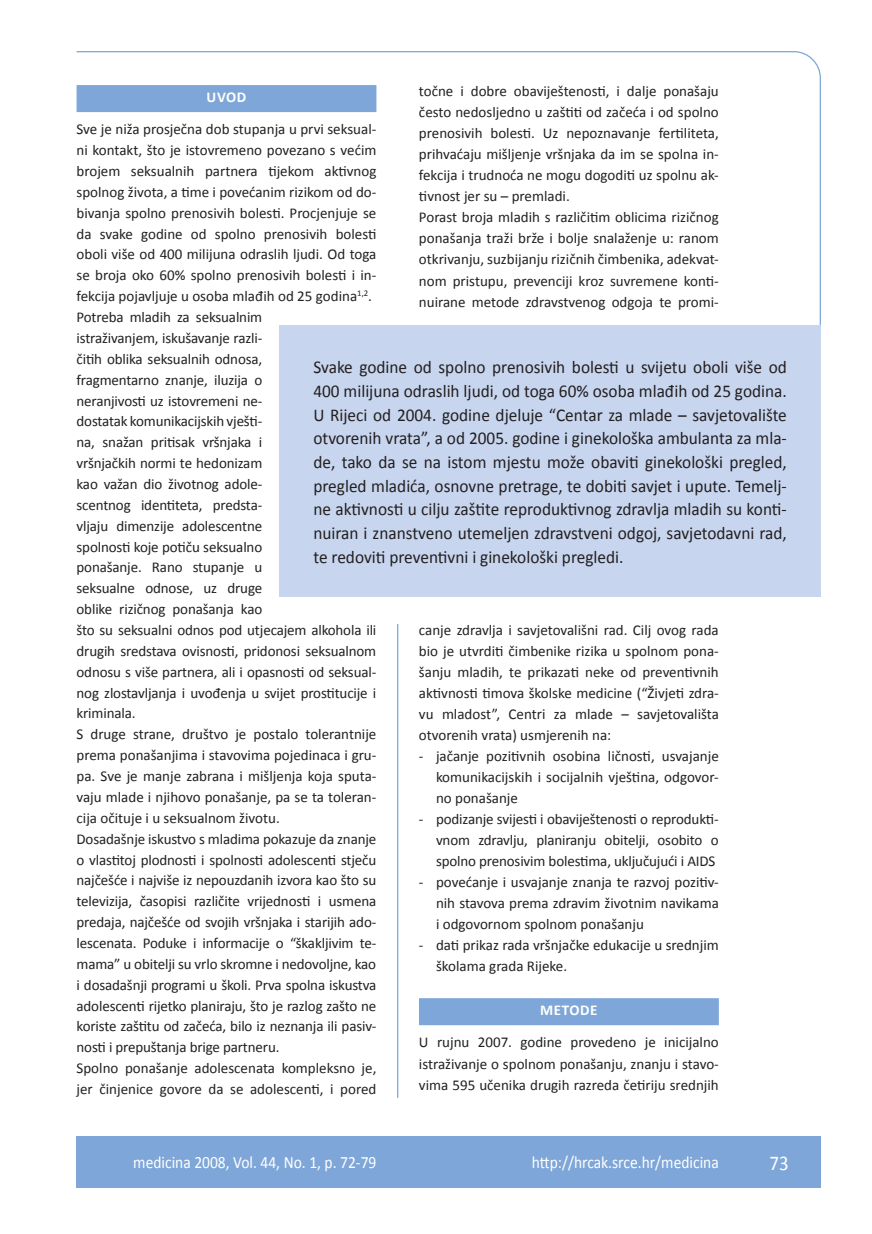
<style>
.page{position:relative;width:872px;height:1234px;background:#fff}
.page>*{position:absolute;margin:0;border:0;box-sizing:border-box;transform-origin:0 0}
.t1{font:21px "Calibri";color:#fff;scale:.9 1}
.t2{font:18px/23.7px "Calibri";color:#231f20;text-align:justify;scale:.96 1}
.t3{font:17.25px "Calibri";color:#fff;scale:.9 1}
.t4{font:15px/20.9px "Calibri";letter-spacing:-.01em;color:#231f20;text-align:justify}
.t5{font:700 15px "Calibri";letter-spacing:.04em;color:#fff}
</style>
<div class="page">
<div style="left:279px;top:325px;width:542px;height:271px;background:#c7d5ee"></div>
<svg style="left:76px;top:51px;width:745px;height:274px"></svg>
<hr style="left:397px;top:623px;width:1px;height:474px;background:#7ea6d8">
<div style="left:77px;top:1135px;width:744px;height:51px;background:#7ea6d8"></div>
<div style="left:419px;top:997px;width:300px;height:27px;background:#7ea6d8"></div>
<p class="t4" style="left:419px;top:80px;width:301px;text-align:left">točne i dobre obaviještenosti, i dalje pona-šaju često nedosljedno u zaš-titi od začeća i od spolno prenosivih bolesti. Uz nepoznavanje fertiliteta, prihvaćaju mišljenje vršnjaka da im se spolna in&shy;fekcija i trudnoća ne mogu dogoditi uz spolnu ak&shy;tivnost jer su – premladi.<br>Porast broja mladih s različitim oblicima rizičnog ponašanja traži brže i bolje snalaženje u: ranom otkrivanju, suzbijanju rizičnih čimbenika, adekvat&shy;nom pristupu, prevenciji kroz suvremene konti&shy;nuirane metode zdravstvenog odgoja te promi-</p>
<p class="t5" style="left:207px;top:88px;width:41px">UVOD</p>
<p class="t4" style="left:77px;top:118px;width:301px;text-align:left">Sve je niža prosječna dob stupanja u prvi seksual&shy;ni kontakt, što je istovremeno povezano s većim brojem seksualnih partnera tijekom aktivnog spolnog života, a time i povećanim rizikom od do&shy;bivanja spolno prenosivih bolesti. Procjenjuje se da svake godine od spolno prenosivih bolesti oboli više od 400 milijuna odraslih ljudi. Od toga se broja oko 60% spolno prenosivih bolesti i in&shy;fekcija pojavljuje u osoba mlađih od 25 godina<sup>1,2</sup>.<br>Potreba mladih za seksualnim<br>istraživanjem, iskuša-va- nje razli-<br>čitih oblika seksualnih odnosa,<br>fragmentarno znanje, iluzija o<br>neranjivosti uz istovremeni ne-<br>dostatak komunikacijskih vješti-<br>na, snažan pritisak vršnjaka i<br>vrš-njačkih normi te hedonizam<br>kao važan dio život-nog adole-<br>scentnog identiteta, predsta-<br>vljaju dimenzije adolescentne<br>spolnosti koje potiču seksualno<br>pona-šanje. Rano stupanje u<br>seksualne odnose, uz druge<br>obli- ke rizičnog ponašanja kao<br>što su seksualni odnos pod utje-ca-jem alkohola ili drugih sredstava ovisnosti, pridonosi seksualnom odnosu s više partnera, ali i opasnosti od seksual&shy;nog zlostavljanja i uvođenja u svijet prostitucije i kriminala.<br>S druge strane, društvo je postalo tolerantnije prema ponašanjima i stavovima pojedinaca i gru&shy;pa. Sve je manje zabrana i mišljenja koja sputa&shy;vaju mlade i njihovo ponašanje, pa se ta toleran&shy;cija očituje i u seksualnom životu.<br>Dosadašnje iskustvo s mladima pokazuje da zna- nje o vlastitoj plodnosti i spolnosti adolescenti stječu najčešće i najviše iz nepouzdanih izvora kao što su televizija, časopisi različite vrijednosti i usmena predaja, najčešće od svojih vršnjaka i starijih ado&shy;lescenata. Poduke i informacije o “škak-ljivim te&shy;mama” u obitelji su vrlo skromne i nedovoljne, kao i dosadašnji programi u školi. Prva spol- na iskustva adolescenti rijetko planiraju, što je razlog zašto ne koriste zaštitu od začeća, bilo iz neznanja ili pasiv&shy;nosti i prepuštanja brige partneru.<br>Spolno ponašanje adolescenata kompleksno je, jer činjenice govore da se adolescenti, i pored</p>
<p class="t2" style="left:313px;top:354px;width:495px">Svake godine od spolno prenosivih bolesti u svijetu oboli više od 400 milijuna odraslih ljudi, od toga 60% osoba mlađih od 25 godina.<br>U Rijeci od 2004. godine djeluje “Centar za mlade – savjetovalište otvorenih vrata”, a od 2005. godine i ginekološka ambulanta za mla&shy;de, tako da se na istom mjestu može obaviti ginekološki pregled, pregled mladića, osnovne pretrage, te dobiti savjet i upute. Temelj&shy;ne aktivnosti u cilju zaštite reproduktivnog zdravlja mladih su konti&shy;nuiran i znanstveno utemeljen zdravstveni odgoj, savjetodavni rad, te redoviti preventivni i ginekološki pregledi.</p>
<p class="t4" style="left:419px;top:619px;width:301px">canje zdravlja i savjetovališni rad. Cilj ovog rada bio je utvrditi čimbenike rizika u spolnom pona&shy;šanju mladih, te prikazati neke od preventivnih aktivnosti timova školske medicine (“Živjeti zdra&shy;vu mladost”, Centri za mlade – savjetovališta otvorenih vrata) usmjerenih na:</p>
<p class="t4" style="left:436px;top:745px;width:284px;text-indent:-17px">- jačanje pozitivnih osobina ličnosti, usvajanje komunikacijskih i socijalnih vještina, odgovor&shy;no ponašanje</p>
<p class="t4" style="left:436px;top:808px;width:284px;text-indent:-17px">- podizanje svijesti i obaviještenosti o reprodukti&shy;vnom zdravlju, planiranju obitelji, osobito o spolno prenosivim bolestima, uključujući i AIDS</p>
<p class="t4" style="left:436px;top:871px;width:284px;text-indent:-17px">- povećanje i usvajanje znanja te razvoj pozitiv&shy;nih stavova prema zdravim životnim navikama i odgovornom spolnom ponašanju</p>
<p class="t4" style="left:436px;top:934px;width:284px;text-indent:-17px">- dati prikaz rada vršnjačke edukacije u srednjim školama grada Rijeke.</p>
<p class="t5" style="left:540px;top:1000px;width:59px">METODE</p>
<p class="t4" style="left:419px;top:1031px;width:301px">U rujnu 2007. godine provedeno je inicijalno istraživanje o spolnom ponašanju, znanju i stavo&shy;vima 595 učenika drugih razreda četiriju srednjih</p>
<p class="t3" style="left:133px;top:1151px;width:272px">medicina 2008, Vol. 44, No. 1, p. 72-79</p>
<p class="t3" style="left:532px;top:1151px;width:209px">http://hrcak.srce.hr/medicina</p>
<h1 class="t1" style="left:769px;top:1149px;width:23px">73</h1>
</div>
